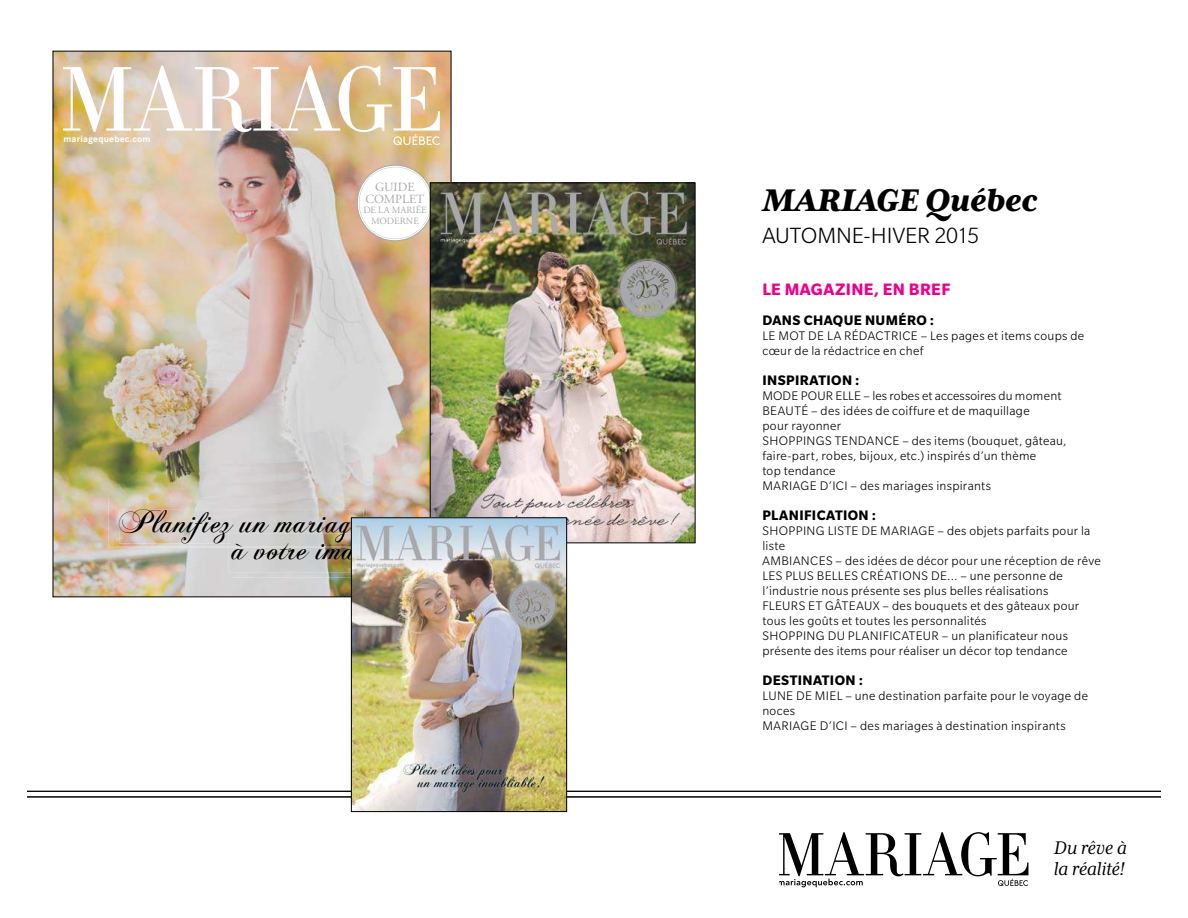
<style>
.page{position:relative;width:1188px;height:918px;background:#fff}
.page>*{position:absolute;margin:0;border:0;box-sizing:border-box;transform-origin:0 0}
.t1{font:italic 800 36px "Mrs Eaves XL Serif OT";letter-spacing:-.01em;color:#000}
.t2{font:33.3px/26.8px "Chopin Script";color:#000}
.t3{font:300 24px "Slate Std";letter-spacing:-.035em;color:#000}
.t4{font:italic 21px/21px "Mrs Eaves XL Serif OT";letter-spacing:-.015em;color:#000}
.t5{font:700 18px "Slate Std";letter-spacing:.02em;color:#ec008c}
.t6{font:700 15px "Slate Std";letter-spacing:.025em;color:#000}
.t7{font:300 13.5px/15px "Slate Std";letter-spacing:.03em;color:#000}
.t8{font:12.45px/11.9px "Adobe Garamond Pro";color:#a7a9ac;text-align:center}
.t9{font:700 9.6px "Corporate S";letter-spacing:.02em;color:#fff}
.t10{font:9.45px/10.8px "Adobe Garamond Pro";color:#a7a9ac;text-align:center}
</style>
<div class="page">
<svg style="left:779px;top:832px;width:249px;height:55px"></svg>
<img style="left:55px;top:53px;width:394px;height:542px">
<svg style="left:63px;top:66px;width:377px;height:79px"></svg>
<img style="left:108px;top:498px;width:259px;height:49px">
<img style="left:116px;top:506px;width:251px;height:41px">
<img style="left:119px;top:509px;width:245px;height:35px">
<img style="left:231px;top:573px;width:120px;height:4px">
<img style="left:228px;top:533px;width:123px;height:11px">
<img style="left:231px;top:547px;width:120px;height:26px">
<img style="left:231px;top:544px;width:120px;height:3px">
<img style="left:231px;top:537px;width:120px;height:7px">
<svg style="left:335px;top:533px;width:10px;height:10px"></svg>
<svg style="left:357px;top:165px;width:76px;height:76px"></svg>
<hr style="left:27px;top:791px;width:1134px;height:1px;background:#000">
<hr style="left:27px;top:797px;width:1134px;height:1px;background:#000">
<img style="left:432px;top:185px;width:262px;height:356px">
<div style="left:430px;top:183px;width:266px;height:360px;border:1px solid #000"></div>
<img style="left:353px;top:519px;width:212px;height:291px">
<div style="left:351px;top:517px;width:216px;height:295px;border:1px solid #000"></div>
<p class="t9" style="left:63px;top:134px;width:89px">mariagequebec.com</p>
<p class="t8" style="left:366px;top:182px;width:60px">GUIDE<br>COMPLET</p>
<p class="t10" style="left:363px;top:205px;width:65px">DE LA MARIÉE<br>MODERNE</p>
<h2 class="t2" style="left:233px;top:510px;width:161px;text-indent:-114px">Planifiez un mariage<br>à votre image!</h2>
<h1 class="t1" style="left:762px;top:183px;width:276px">MARIAGE Québec</h1>
<h3 class="t3" style="left:762px;top:223px;width:16px">AUTOMNE</h3>
<h3 class="t3" style="left:864px;top:223px;width:117px">-HIVER 2015</h3>
<h3 class="t5" style="left:762px;top:280px;width:189px">LE MAGAZINE, EN BREF</h3>
<p class="t6" style="left:762px;top:312px;width:173px">DANS CHAQUE NUMÉRO :</p>
<p class="t7" style="left:762px;top:329px;width:323px">Le mot de la rédactrice – Les pages et items coups de cœur de la rédactrice en chef</p>
<p class="t6" style="left:762px;top:372px;width:99px">INSPIRATION :</p>
<p class="t7" style="left:762px;top:389px;width:306px">Mode pour elle – les robes et accessoires du moment Beauté – des idées de coiffure et de maquillage<br>pour rayonner<br>Shoppings tendance – des items (bouquet, gâteau, faire-part, robes, bijoux, etc.) inspirés d’un thème<br>top tendance<br>Mariage d’ici – des mariages inspirants</p>
<p class="t6" style="left:762px;top:507px;width:115px">PLANIFICATION :</p>
<p class="t7" style="left:762px;top:524px;width:340px">Shopping liste de mariage – des objets parfaits pour la liste<br>Ambiances – des idées de décor pour une réception de rêve Les plus belles créations de... – une personne de l’industrie nous présente ses plus belles réalisations<br>Fleurs et gâteaux – des bouquets et des gâteaux pour tous les goûts et toutes les personnalités<br>Shopping du planificateur – un planificateur nous présente des items pour réaliser un décor top tendance</p>
<p class="t6" style="left:762px;top:672px;width:102px">DESTINATION :</p>
<p class="t7" style="left:762px;top:689px;width:327px">Lune de miel – une destination parfaite pour le voyage de noces<br>Mariage d’ici – des mariages à destination inspirants</p>
<h3 class="t4" style="left:1054px;top:837px;width:75px">Du rêve à la réalité!</h3>
</div>
